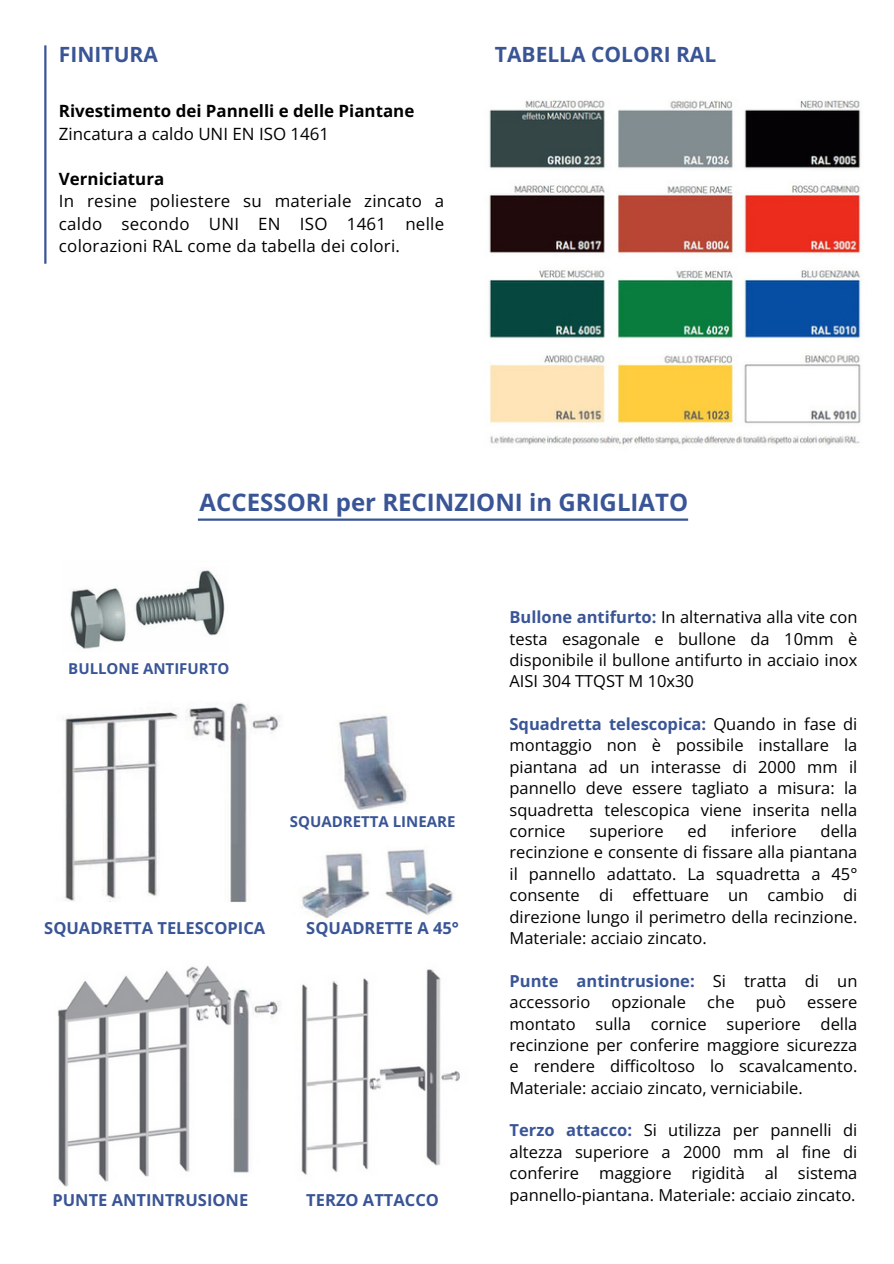
<style>
.page{position:relative;width:894px;height:1264px;background:#fff}
.page>*{position:absolute;margin:0;border:0;box-sizing:border-box;transform-origin:0 0}
.t1{font:700 24px "Open Sans";color:#3a5596}
.t2{font:700 21px "Open Sans";color:#3a5596}
.t3{font:16.95px/22.5px "Open Sans";letter-spacing:.015em;color:#000}
.t4{font:700 16.95px/22.5px "Open Sans";color:#000}
.t5{font:16.5px/21.3px "Open Sans";color:#000;text-align:justify}
.t6{font:700 16.5px "Open Sans";color:#3a5596}
.t7{font:700 15px "Open Sans";color:#3a5596}
.s1{font-weight:400}
.s2{font-weight:700}
.s3{font-weight:700;color:#3a5596}
</style>
<div class="page">
<img style="left:64px;top:702px;width:217px;height:200px">
<img style="left:302px;top:715px;width:152px;height:203px">
<img style="left:58px;top:965px;width:402px;height:222px">
<img style="left:70px;top:570px;width:155px;height:79px">
<img style="left:489px;top:100px;width:372px;height:347px">
<hr style="left:44px;top:45px;width:2px;height:219px;background:#3a5596">
<hr style="left:198px;top:518px;width:490px;height:3px;background:#3a5596">
<h4 class="t2" style="left:59px;top:40px;width:100px">FINITURA</h4>
<h4 class="t2" style="left:494px;top:40px;width:223px">TABELLA COLORI RAL</h4>
<h3 class="t4" style="left:59px;top:99px;width:357px">Rivestimento dei Pannelli e delle Piantane<br><span class="s1">Zincatura a caldo UNI EN ISO 1461</span></h3>
<h3 class="t3" style="left:59px;top:167px;width:386px"><span class="s2">Verniciatura<br></span>In resine poliestere su materiale zincato a caldo secondo UNI EN ISO 1461 nelle colorazioni RAL come da tabella dei colori.</h3>
<h4 class="t1" style="left:199px;top:485px;width:490px">ACCESSORI per RECINZIONI in GRIGLIATO</h4>
<p class="t7" style="left:68px;top:658px;width:163px">BULLONE ANTIFURTO</p>
<h3 class="t7" style="left:290px;top:810px;width:167px">SQUADRETTA LINEARE</h3>
<h1 class="t6" style="left:44px;top:916px;width:222px">SQUADRETTA TELESCOPICA</h1>
<p class="t6" style="left:306px;top:916px;width:154px">SQUADRETTE A 45°</p>
<p class="t6" style="left:52px;top:1188px;width:197px">PUNTE ANTINTRUSIONE</p>
<p class="t6" style="left:306px;top:1188px;width:134px">TERZO ATTACCO</p>
<p class="t5" style="left:509px;top:606px;width:349px"><span class="s3">Bullone antifurto:</span> In alternativa alla vite con testa esagonale e bullone da 10mm è disponibile il bullone antifurto in acciaio inox AISI 304 TTQST M 10x30</p>
<p class="t5" style="left:509px;top:713px;width:349px"><span class="s3">Squadretta telescopica:</span> Quando in fase di montaggio non è possibile installare la piantana ad un interasse di 2000 mm il pannello deve essere tagliato a misura: la squadretta telescopica viene inserita nella cornice</p>
<p class="t5" style="left:589px;top:820px;width:76px">superiore</p>
<p class="t5" style="left:687px;top:820px;width:21px">ed</p>
<p class="t5" style="left:730px;top:820px;width:67px">inferiore</p>
<p class="t5" style="left:509px;top:820px;width:349px;text-indent:311px">della recinzione e consente di fissare alla piantana il pannello adattato. La squadretta a 45° consente di effettuare un cambio di direzione lungo il perimetro della recinzione.<br>Materiale: acciaio zincato.</p>
<h3 class="t5" style="left:509px;top:969px;width:349px"><span class="s3">Punte antintrusione:</span> Si tratta di un accessorio</h3>
<h3 class="t5" style="left:611px;top:991px;width:76px">opzionale</h3>
<h3 class="t5" style="left:707px;top:991px;width:29px">che</h3>
<h3 class="t5" style="left:755px;top:991px;width:32px">può</h3>
<h3 class="t5" style="left:509px;top:991px;width:349px;text-indent:297px">essere montato sulla cornice superiore della recinzione per conferire maggiore sicurezza e rendere difficoltoso lo scavalcamento.<br>Materiale: acciaio zincato, verniciabile.</h3>
<p class="t5" style="left:509px;top:1119px;width:349px"><span class="s3">Terzo attacco:</span> Si utilizza per pannelli di altezza superiore a 2000 mm al fine di conferire maggiore rigidità al sistema pannello-piantana. Materiale: acciaio zincato.</p>
</div>
